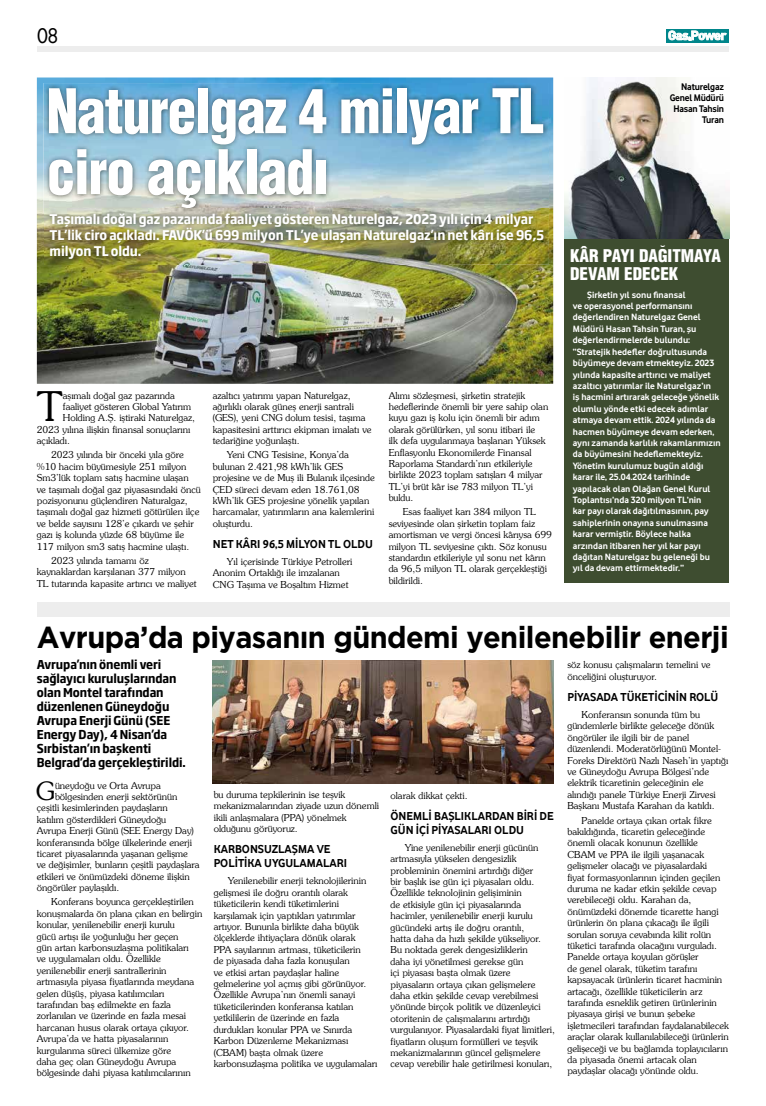
<style>
.page{position:relative;width:766px;height:1106px;background:#fff}
.page>*{position:absolute;margin:0;border:0;box-sizing:border-box;transform-origin:0 0}
.t1{font:59.9px/60.9px "Switzerland Cond Black Plain";letter-spacing:-.02em;color:#fff;scale:.95 1}
.t2{font:40.7px "Southern Plain";color:#000}
.t3{font:30.3px "Gotham TR Bold";letter-spacing:-.02em;color:#000;scale:.95 1}
.t4{font:25.1px "Southern Plain";color:#000}
.t5{font:22.3px "Vodafone Rg";color:#000;scale:.95 1}
.t6{font:17.1px/18px "Switzerland Cond Black Plain";color:#fff}
.t7{font:700 13.2px/16px "Soho Gothic Pro";letter-spacing:-.01em;color:#fff;scale:.91 1}
.t8{font:700 12.1px/14px "Soho Gothic Pro";letter-spacing:-.01em;color:#000;scale:.91 1}
.t9{font:700 12px/14px "Vodafone Rg";color:#000}
.t10{font:700 10px/11px "Vodafone Rg";letter-spacing:-.02em;color:#000;text-align:right;scale:.95 1}
.t11{font:9.5px/11.4px "Southern Plain";color:#000}
.t12{font:700 9.5px/11.4px "Vodafone Rg";color:#fff}
</style>
<div class="page">
<div style="left:37px;top:46px;width:691px;height:6px;background:#ededed"></div>
<svg style="left:666px;top:29px;width:62px;height:14px"></svg>
<svg style="left:668px;top:31px;width:58px;height:9px"></svg>
<div style="left:37px;top:602px;width:692px;height:14px;background:#ededed"></div>
<div style="left:564px;top:239px;width:165px;height:343px;background:#3e4d30"></div>
<img style="left:37px;top:77px;width:516px;height:307px">
<img style="left:564px;top:77px;width:165px;height:162px">
<img style="left:44px;top:83px;width:168px;height:125px">
<img style="left:212px;top:83px;width:336px;height:125px">
<img style="left:49px;top:149px;width:277px;height:59px">
<img style="left:44px;top:213px;width:404px;height:52px">
<img style="left:448px;top:213px;width:100px;height:52px">
<img style="left:44px;top:208px;width:504px;height:5px">
<img style="left:213px;top:660px;width:340px;height:123px">
<h3 class="t5" style="left:37px;top:22px;width:24px">08</h3>
<h1 class="t1" style="left:46px;top:79px;width:525px">Naturelgaz 4 milyar TL ciro açıkladı</h1>
<h3 class="t7" style="left:50px;top:211px;width:544px">Taşımalı doğal gaz pazarında faaliyet gösteren Naturelgaz, 2023 yılı için 4 milyar<br>TL’lik ciro açıkladı. FAVÖK’ü 699 milyon TL’ye ulaşan Naturelgaz’ın net kârı ise 96,5 milyon TL oldu.</h3>
<h2 class="t2" style="left:37px;top:381px;width:28px">T</h2>
<p class="t11" style="left:63px;top:389px;width:113px">aşımalı doğal gaz pazarında</p>
<p class="t11" style="left:63px;top:400px;width:130px">faaliyet gösteren Global Yatırım</p>
<p class="t11" style="left:63px;top:412px;width:134px">Holding A.Ş. iştiraki Naturelgaz,</p>
<p class="t11" style="left:37px;top:423px;width:155px">2023 yılına ilişkin finansal sonuçlarını</p>
<p class="t11" style="left:37px;top:435px;width:35px">açıkladı.</p>
<p class="t11" style="left:37px;top:449px;width:165px;text-indent:14px">2023 yılında bir önceki yıla göre %10 hacim büyümesiyle 251 milyon Sm3’lük toplam satış hacmine ulaşan<br>ve taşımalı doğal gaz piyasasındaki öncü pozisyonunu güçlendiren Naturalgaz, taşımalı doğal gaz hizmeti götürülen ilçe ve belde sayısını 128’e çıkardı ve şehir gazı iş kolunda yüzde 68 büyüme ile 117 milyon sm3 satış hacmine ulaştı.</p>
<p class="t11" style="left:37px;top:554px;width:161px;text-indent:14px">2023 yılında tamamı öz kaynaklardan karşılanan 377 milyon<br>TL tutarında kapasite artırıcı ve maliyet</p>
<p class="t11" style="left:213px;top:389px;width:160px">azaltıcı yatırımı yapan Naturelgaz, ağırlıklı olarak güneş enerji santrali (GES), yeni CNG dolum tesisi, taşıma kapasitesini arttırıcı ekipman imalatı ve tedariğine yoğunlaştı.</p>
<p class="t11" style="left:213px;top:449px;width:164px;text-indent:14px">Yeni CNG Tesisine, Konya’da bulunan 2.421,98 kWh’lik GES projesine ve de Muş ili Bulanık ilçesinde<br>ÇED süreci devam eden 18.761,08 kWh’lik GES projesine yönelik yapılan harcamalar, yatırımların ana kalemlerini oluşturdu.</p>
<p class="t9" style="left:213px;top:537px;width:162px">NET KÂRI 96,5 MİLYON TL OLDU</p>
<p class="t11" style="left:213px;top:555px;width:141px;text-indent:14px">Yıl içerisinde Türkiye Petrolleri<br>Anonim Ortaklığı ile imzalanan<br>CNG Taşıma ve Boşaltım Hizmet</p>
<p class="t11" style="left:388px;top:389px;width:161px">Alımı sözleşmesi, şirketin stratejik hedeflerinde önemli bir yere sahip olan kuyu gazı iş kolu için önemli bir adım olarak görülürken, yıl sonu itibari ile<br>ilk defa uygulanmaya başlanan Yüksek Enflasyonlu Ekonomilerde Finansal Raporlama Standardı’nın etkileriyle birlikte 2023 toplam satışları 4 milyar TL’yi brüt kâr ise 783 milyon TL’yi buldu.</p>
<p class="t11" style="left:388px;top:506px;width:165px;text-indent:14px">Esas faaliyet karı 384 milyon TL seviyesinde olan şirketin toplam faiz amortisman ve vergi öncesi kârıysa 699 milyon TL seviyesine çıktı. Söz konusu standardın etkileriyle yıl sonu net kârın da 96,5 milyon TL olarak gerçekleştiği bildirildi.</p>
<p class="t10" style="left:669px;top:81px;width:59px">Naturelgaz<br>Genel Müdürü<br>Hasan Tahsin<br>Turan</p>
<h3 class="t6" style="left:570px;top:246px;width:152px">KÂR PAYI DAĞITMAYA<br>DEVAM EDECEK</h3>
<p class="t12" style="left:572px;top:289px;width:149px;text-indent:14px">Şirketin yıl sonu finansal<br>ve operasyonel performansını değerlendiren Naturelgaz Genel Müdürü Hasan Tahsin Turan, şu değerlendirmelerde bulundu: “Stratejik hedefler doğrultusunda büyümeye devam etmekteyiz. 2023 yılında kapasite arttırıcı ve maliyet azaltıcı yatırımlar ile Naturelgaz’ın<br>iş hacmini artırarak geleceğe yönelik olumlu yönde etki edecek adımlar atmaya devam ettik. 2024 yılında da hacmen büyümeye devam ederken, aynı zamanda karlılık rakamlarımızın da büyümesini hedeflemekteyiz.<br>Yönetim kurulumuz bugün aldığı karar ile, 25.04.2024 tarihinde yapılacak olan Olağan Genel Kurul Toplantısı’nda 320 milyon TL’nin<br>kar payı olarak dağıtılmasının, pay sahiplerinin onayına sunulmasına karar vermiştir. Böylece halka arzından itibaren her yıl kar payı dağıtan Naturelgaz bu geleneği bu yıl da devam ettirmektedir.”</p>
<h3 class="t3" style="left:37px;top:619px;width:729px">Avrupa’da piyasanın gündemi yenilenebilir enerji</h3>
<p class="t8" style="left:37px;top:657px;width:165px">Avrupa’nın önemli veri sağlayıcı kuruluşlarından olan Montel tarafından düzenlenen Güneydoğu<br>Avrupa Enerji Günü (SEE<br>Energy Day), 4 Nisan’da<br>Sırbistan’ın başkenti<br>Belgrad’da gerçekleştirildi.</p>
<h3 class="t4" style="left:36px;top:775px;width:21px">G</h3>
<p class="t11" style="left:55px;top:779px;width:107px">üneydoğu ve Orta Avrupa</p>
<p class="t11" style="left:55px;top:790px;width:124px">bölgesinden enerji sektörünün</p>
<p class="t11" style="left:37px;top:802px;width:132px">çeşitli kesimlerinden paydaşların</p>
<p class="t11" style="left:37px;top:813px;width:131px">katılım gösterdikleri Güneydoğu</p>
<p class="t11" style="left:37px;top:824px;width:158px">Avrupa Enerji Günü (SEE Energy Day)</p>
<p class="t11" style="left:37px;top:836px;width:156px">konferansında bölge ülkelerinde enerji</p>
<p class="t11" style="left:37px;top:847px;width:152px">ticaret piyasalarında yaşanan gelişme</p>
<p class="t11" style="left:37px;top:859px;width:164px">ve değişimler, bunların çeşitli paydaşlara</p>
<p class="t11" style="left:37px;top:870px;width:154px">etkileri ve önümüzdeki döneme ilişkin</p>
<p class="t11" style="left:37px;top:881px;width:84px">öngörüler paylaşıldı.</p>
<p class="t11" style="left:37px;top:896px;width:167px;text-indent:14px">Konferans boyunca gerçekleştirilen konuşmalarda ön plana çıkan en belirgin konular, yenilenebilir enerji kurulu<br>gücü artışı ile yoğunluğu her geçen<br>gün artan karbonsuzlaşma politikaları<br>ve uygulamaları oldu. Özellikle yenilenebilir enerji santrallerinin artmasıyla piyasa fiyatlarında meydana gelen düşüş, piyasa katılımcıları tarafından baş edilmekte en fazla zorlanılan ve üzerinde en fazla mesai harcanan husus olarak ortaya çıkıyor.<br>Avrupa’da ve hatta piyasalarının kurgulanma süreci ülkemize göre<br>daha geç olan Güneydoğu Avrupa bölgesinde dahi piyasa katılımcılarının</p>
<p class="t11" style="left:214px;top:788px;width:167px">bu duruma tepkilerinin ise teşvik mekanizmalarından ziyade uzun dönemli ikili anlaşmalara (PPA) yönelmek olduğunu görüyoruz.</p>
<p class="t9" style="left:214px;top:842px;width:135px">KARBONSUZLAŞMA VE<br>POLİTİKA UYGULAMALARI</p>
<p class="t11" style="left:214px;top:875px;width:165px;text-indent:14px">Yenilenebilir enerji teknolojilerinin gelişmesi ile doğru orantılı olarak tüketicilerin kendi tüketimlerini karşılamak için yaptıkları yatırımlar artıyor. Bununla birlikte daha büyük ölçeklerde ihtiyaçlara dönük olarak<br>PPA sayılarının artması, tüketicilerin<br>de piyasada daha fazla konuşulan<br>ve etkisi artan paydaşlar haline gelmelerine yol açmış gibi görünüyor.<br>Özellikle Avrupa’nın önemli sanayi tüketicilerinden konferansa katılan yetkililerin de üzerinde en fazla durdukları konular PPA ve Sınırda Karbon Düzenleme Mekanizması (CBAM) başta olmak üzere karbonsuzlaşma politika ve uygulamaları</p>
<p class="t11" style="left:390px;top:789px;width:79px">olarak dikkat çekti.</p>
<p class="t9" style="left:390px;top:808px;width:165px">ÖNEMLİ BAŞLIKLARDAN BİRİ DE<br>GÜN İÇİ PİYASALARI OLDU</p>
<p class="t11" style="left:390px;top:841px;width:166px;text-indent:14px">Yine yenilenebilir enerji gücünün artmasıyla yükselen dengesizlik probleminin önemini artırdığı diğer<br>bir başlık ise gün içi piyasaları oldu.<br>Özellikle teknolojinin gelişiminin<br>de etkisiyle gün içi piyasalarında hacimler, yenilenebilir enerji kurulu gücündeki artış ile doğru orantılı,<br>hatta daha da hızlı şekilde yükseliyor.<br>Bu noktada gerek dengesizliklerin<br>daha iyi yönetilmesi gerekse gün<br>içi piyasası başta olmak üzere piyasaların ortaya çıkan gelişmelere daha etkin şekilde cevap verebilmesi yönünde birçok politik ve düzenleyici otoritenin de çalışmalarını artırdığı vurgulanıyor. Piyasalardaki fiyat limitleri, fiyatların oluşum formülleri ve teşvik mekanizmalarının güncel gelişmelere cevap verebilir hale getirilmesi konuları,</p>
<p class="t11" style="left:567px;top:659px;width:145px">söz konusu çalışmaların temelini ve önceliğini oluşturuyor.</p>
<p class="t9" style="left:567px;top:689px;width:152px">PİYASADA TÜKETİCİNİN ROLÜ</p>
<p class="t11" style="left:567px;top:708px;width:162px;text-indent:14px">Konferansın sonunda tüm bu gündemlerle birlikte geleceğe dönük öngörüler ile ilgili bir de panel düzenlendi. Moderatörlüğünü Montel-Foreks Direktörü Nazlı Naseh’in yaptığı ve Güneydoğu Avrupa Bölgesi’nde elektrik ticaretinin geleceğinin ele alındığı panele Türkiye Enerji Zirvesi Başkanı Mustafa Karahan da katıldı.</p>
<p class="t11" style="left:567px;top:814px;width:163px;text-indent:14px">Panelde ortaya çıkan ortak fikre bakıldığında, ticaretin geleceğinde önemli olacak konunun özellikle<br>CBAM ve PPA ile ilgili yaşanacak gelişmeler olacağı ve piyasalardaki<br>fiyat formasyonlarının içinden geçilen duruma ne kadar etkin şekilde cevap verebileceği oldu. Karahan da, önümüzdeki dönemde ticarette hangi ürünlerin ön plana çıkacağı ile ilgili sorulan soruya cevabında kilit rolün tüketici tarafında olacağını vurguladı.<br>Panelde ortaya koyulan görüşler<br>de genel olarak, tüketim tarafını kapsayacak ürünlerin ticaret hacminin artacağı, özellikle tüketicilerin arz tarafında esneklik getiren ürünlerinin piyasaya girişi ve bunun şebeke işletmecileri tarafından faydalanabilecek araçlar olarak kullanılabileceği ürünlerin gelişeceği ve bu bağlamda toplayıcıların da piyasada önemi artacak olan paydaşlar olacağı yönünde oldu.</p>
</div>
